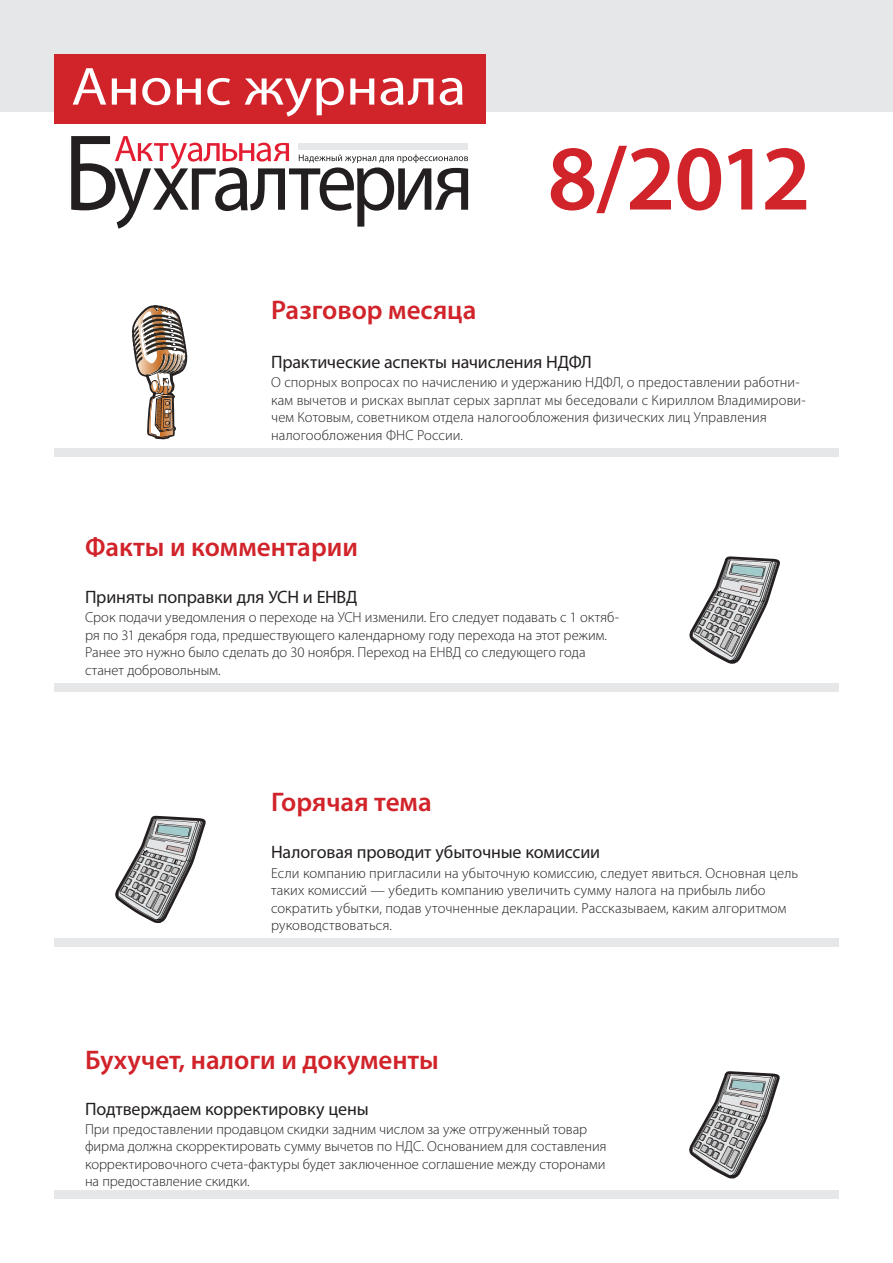
<style>
.page{position:relative;width:893px;height:1263px;background:#fff}
.page>*{position:absolute;margin:0;border:0;box-sizing:border-box;transform-origin:0 0}
.t1{font:600 93px "Myriad Pro";color:#d1232a}
.t2{font:54px "Myriad Pro";color:#fff;scale:1.1 1}
.Index_SubTitle{font:600 27px "Myriad Pro";color:#d1232a}
.Index_Items2{font:18px "Myriad Pro";letter-spacing:-.005em;color:#231f20}
.Index_Comment2{font:300 14.55px/17.4px "Myriad Pro";letter-spacing:.005em;color:#231f20}
</style>
<div class="page">
<div style="left:0;top:0;width:893px;height:112px;background:#e6e7e9"></div>
<div style="left:54px;top:54px;width:432px;height:70px;background:#d1232a"></div>
<svg style="left:132px;top:305px;width:56px;height:135px"></svg>
<svg style="left:115px;top:815px;width:91px;height:109px"></svg>
<img style="left:117px;top:818px;width:86px;height:104px">
<svg style="left:689px;top:556px;width:91px;height:108px"></svg>
<img style="left:691px;top:559px;width:86px;height:104px">
<svg style="left:689px;top:1071px;width:91px;height:108px"></svg>
<img style="left:691px;top:1074px;width:86px;height:104px">
<svg style="left:71px;top:136px;width:397px;height:93px"></svg>
<div style="left:299px;top:143px;width:169px;height:7px;background:#e6e7e9"></div>
<div style="left:54px;top:448px;width:785px;height:8px;background:#e6e7e9"></div>
<div style="left:54px;top:683px;width:785px;height:9px;background:#e6e7e9"></div>
<div style="left:54px;top:938px;width:785px;height:8px;background:#e6e7e9"></div>
<div style="left:54px;top:1190px;width:785px;height:9px;background:#e6e7e9"></div>
<p class="t2" style="left:71px;top:53px;width:361px">Анонс журнала</p>
<p class="Index_SubTitle" style="left:271px;top:293px;width:207px">Разговор месяца</p>
<p class="t1" style="left:548px;top:119px;width:265px">8/2012</p>
<p class="Index_Items2" style="left:271px;top:351px;width:322px">Практические аспекты начисления НДФЛ</p>
<p class="Index_Comment2" style="left:271px;top:374px;width:536px">О спорных вопросах по начислению и удержанию НДФЛ, о предоставлении работни&shy;кам вычетов и рисках выплат серых зарплат мы беседовали с Кириллом Владимирови&shy;чем Котовым, советником отдела налогообложения физических лиц Управления налогообложения ФНС России.</p>
<p class="Index_SubTitle" style="left:85px;top:530px;width:274px">Факты и комментарии</p>
<p class="Index_Items2" style="left:85px;top:586px;width:274px">Приняты поправки для УСН и ЕНВД</p>
<p class="Index_Comment2" style="left:85px;top:609px;width:536px">Срок подачи уведомления о переходе на УСН изменили. Его следует подавать с 1 октяб&shy;ря по 31 декабря года, предшествующего календарному году перехода на этот режим.<br>Ранее это нужно было сделать до 30 ноября. Переход на ЕНВД со следующего года станет добровольным.</p>
<p class="Index_SubTitle" style="left:271px;top:784px;width:162px">Горячая тема</p>
<p class="Index_Items2" style="left:271px;top:841px;width:330px">Налоговая проводит убыточные комиссии</p>
<p class="Index_Comment2" style="left:271px;top:864px;width:529px">Если компанию пригласили на убыточную комиссию, следует явиться. Основная цель таких комиссий — убедить компанию увеличить сумму налога на прибыль либо сократить убытки, подав уточненные декларации. Рассказываем, каким алгоритмом руководствоваться.</p>
<p class="Index_SubTitle" style="left:85px;top:1043px;width:355px">Бухучет, налоги и документы</p>
<p class="Index_Items2" style="left:85px;top:1097px;width:285px">Подтверждаем корректировку цены</p>
<p class="Index_Comment2" style="left:85px;top:1120px;width:523px">При предоставлении продавцом скидки задним числом за уже отгруженный товар фирма должна скорректировать сумму вычетов по НДС. Основанием для составления корректировочного счета-фактуры будет заключенное соглашение между сторонами на предоставление скидки.</p>
</div>
